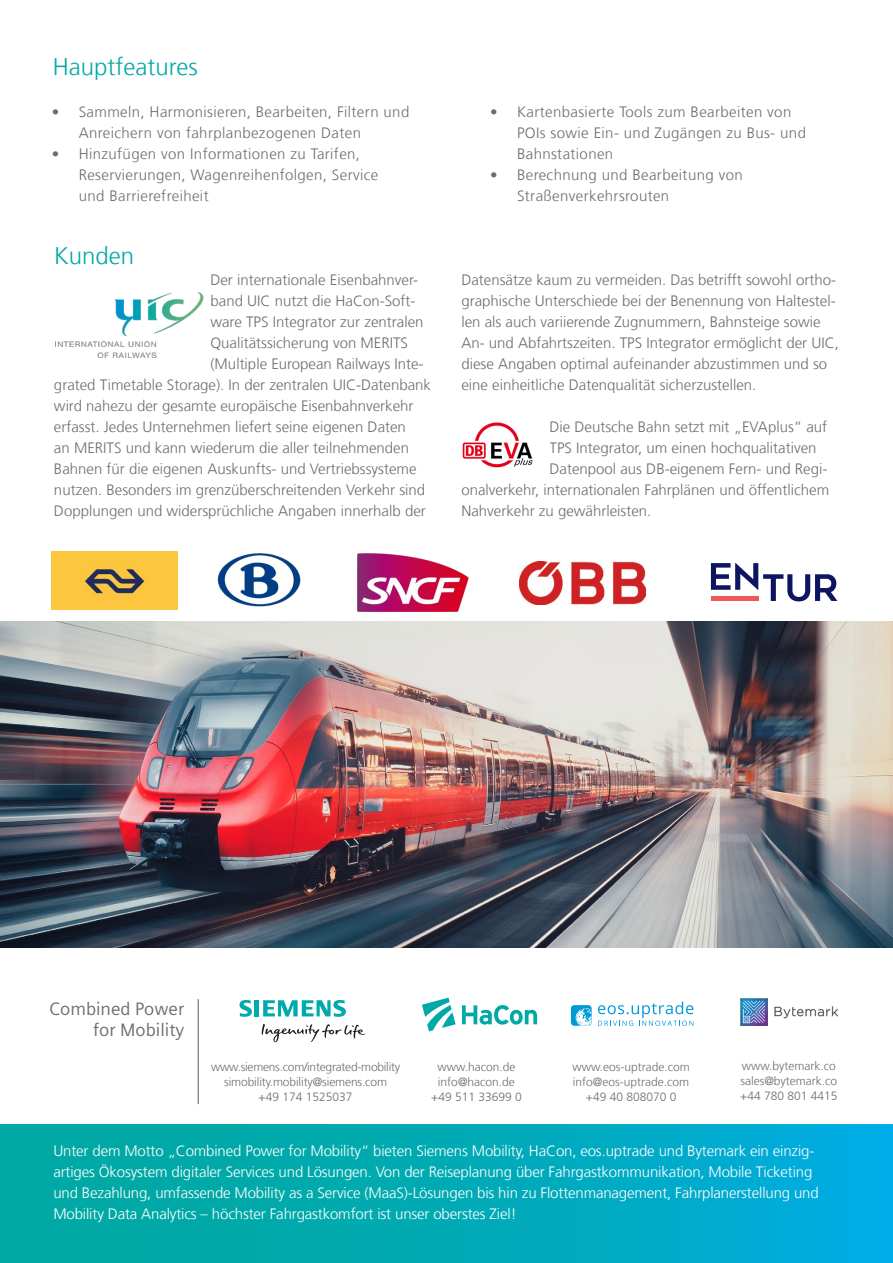
<style>
.page{position:relative;width:893px;height:1263px;background:#fff}
.page>*{position:absolute;margin:0;border:0;box-sizing:border-box;transform-origin:0 0}
.t1{font:300 24px "Frutiger LT Com";color:#00a9a5}
.t2{font:18px/21.6px "Siemens Sans Global";color:#6c6d70;text-align:right}
.t3{font:300 15px/21px "Frutiger LT Com";color:#6c6d70}
.t4{font:300 15px/21px "Frutiger LT Com";letter-spacing:-.01em;color:#fff}
.t5{font:300 15px/21px "Frutiger LT Com";letter-spacing:.025em;color:#6c6d70}
.t6{font:300 12px/15px "Frutiger LT Com";color:#6c6d70;text-align:center}
</style>
<div class="page">
<div style="left:0;top:1124px;width:893px;height:139px;background:linear-gradient(to right,#00a899,#00acdc)"></div>
<svg style="left:598px;top:1002px;width:95px;height:24px"></svg>
<div style="left:571px;top:1005px;width:21px;height:21px;background:#009ad9;border-radius:3px"></div>
<svg style="left:576px;top:1008px;width:16px;height:18px"></svg>
<svg style="left:774px;top:1006px;width:64px;height:12px"></svg>
<svg style="left:740px;top:998px;width:27px;height:27px"></svg>
<svg style="left:239px;top:1000px;width:127px;height:42px"></svg>
<hr style="left:198px;top:999px;width:1px;height:105px;background:#6c6d70">
<svg style="left:422px;top:998px;width:115px;height:34px"></svg>
<img style="left:0;top:621px;width:893px;height:326px">
<img style="left:55px;top:293px;width:149px;height:64px">
<img style="left:462px;top:422px;width:71px;height:46px">
<svg style="left:711px;top:563px;width:126px;height:38px"></svg>
<img style="left:519px;top:561px;width:127px;height:43px">
<img style="left:357px;top:554px;width:112px;height:57px">
<img style="left:217px;top:553px;width:84px;height:54px">
<img style="left:51px;top:552px;width:127px;height:58px">
<h1 class="t1" style="left:53px;top:53px;width:146px">Hauptfeatures</h1>
<p class="t5" style="left:79px;top:101px;width:332px;text-indent:-27px">• Sammeln, Harmonisieren, Bearbeiten, Filtern und<br>Anreichern von fahrplanbezogenen Daten</p>
<p class="t5" style="left:79px;top:143px;width:301px;text-indent:-27px">• Hinzufügen von Informationen zu Tarifen,<br>Reservierungen, Wagenreihenfolgen, Service und Barrierefreiheit</p>
<h1 class="t1" style="left:54px;top:242px;width:82px">Kunden</h1>
<p class="t3" style="left:210px;top:269px;width:209px">Der internationale Eisenbahnver-</p>
<p class="t3" style="left:210px;top:290px;width:207px">band UIC nutzt die HaCon-Soft-</p>
<p class="t3" style="left:210px;top:311px;width:215px">ware TPS Integrator zur zentralen</p>
<p class="t3" style="left:210px;top:332px;width:199px">Qualitätssicherung von MERITS</p>
<p class="t3" style="left:210px;top:353px;width:215px">(Multiple European Railways Inte-</p>
<p class="t3" style="left:54px;top:374px;width:379px">grated Timetable Storage). In der zentralen UIC-Datenbank</p>
<p class="t3" style="left:54px;top:395px;width:361px">wird nahezu der gesamte europäische Eisenbahnverkehr</p>
<p class="t3" style="left:54px;top:416px;width:353px">erfasst. Jedes Unternehmen liefert seine eigenen Daten</p>
<p class="t3" style="left:54px;top:437px;width:357px">an MERITS und kann wiederum die aller teilnehmenden</p>
<p class="t3" style="left:54px;top:458px;width:364px">Bahnen für die eigenen Auskunfts- und Vertriebssysteme</p>
<p class="t3" style="left:54px;top:479px;width:373px">nutzen. Besonders im grenzüberschreitenden Verkehr sind</p>
<p class="t3" style="left:54px;top:500px;width:373px">Dopplungen und widersprüchliche Angaben innerhalb der</p>
<p class="t5" style="left:517px;top:101px;width:290px;text-indent:-27px">• Kartenbasierte Tools zum Bearbeiten von<br>POIs sowie Ein- und Zugängen zu Bus- und<br>Bahnstationen</p>
<p class="t5" style="left:517px;top:164px;width:227px;text-indent:-27px">• Berechnung und Bearbeitung von<br>Straßenverkehrsrouten</p>
<p class="t3" style="left:461px;top:269px;width:379px">Datensätze kaum zu vermeiden. Das betrifft sowohl ortho&shy;graphische Unterschiede bei der Benennung von Haltestel&shy;len als auch variierende Zugnummern, Bahnsteige sowie An- und Abfahrtszeiten. TPS Integrator ermöglicht der UIC, diese Angaben optimal aufeinander abzustimmen und so eine einheitliche Datenqualität sicherzustellen.</p>
<p class="t3" style="left:550px;top:416px;width:279px">Die Deutsche Bahn setzt mit „EVAplus“ auf</p>
<p class="t3" style="left:550px;top:437px;width:268px">TPS Integrator, um einen hochqualitativen</p>
<p class="t3" style="left:550px;top:458px;width:279px">Datenpool aus DB-eigenem Fern- und Regi-</p>
<p class="t3" style="left:461px;top:479px;width:369px">onalverkehr, internationalen Fahrplänen und öffentlichem</p>
<p class="t3" style="left:461px;top:500px;width:192px">Nahverkehr zu gewährleisten.</p>
<p class="t2" style="left:50px;top:998px;width:136px">Combined Power for Mobility</p>
<p class="t6" style="left:211px;top:1059px;width:191px">www.siemens.com/integrated-mobility simobility.mobility@siemens.com<br>+49 174 1525037</p>
<p class="t6" style="left:431px;top:1059px;width:92px">www.hacon.de info@hacon.de +49 511 33699 0</p>
<p class="t6" style="left:572px;top:1059px;width:119px">www.eos-uptrade.com info@eos-uptrade.com +49 40 808070 0</p>
<p class="t6" style="left:740px;top:1059px;width:99px;text-align:left">www.bytemark.co sales@bytemark.co +44 780 801 4415</p>
<p class="t4" style="left:53px;top:1141px;width:767px">Unter dem Motto „Combined Power for Mobility“ bieten Siemens Mobility, HaCon, eos.uptrade und Bytemark ein einzig&shy;artiges Ökosystem digitaler Services und Lösungen. Von der Reiseplanung über Fahrgastkommunikation, Mobile Ticketing und Bezahlung, umfassende Mobility as a Service (MaaS)-Lösungen bis hin zu Flottenmanagement, Fahrplanerstellung und Mobility Data Analytics – höchster Fahrgastkomfort ist unser oberstes Ziel!</p>
</div>
